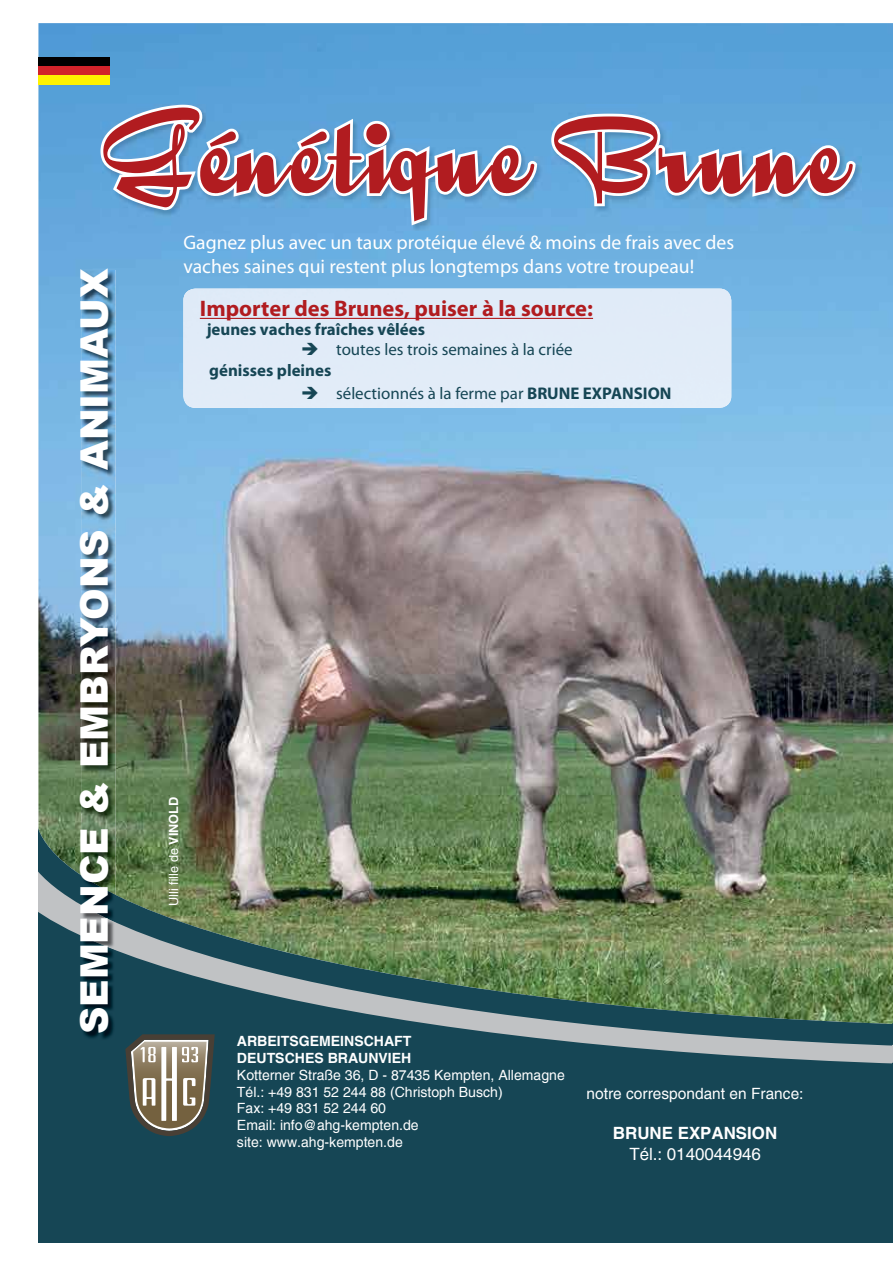
<style>
.page{position:relative;width:893px;height:1263px;background:#fff}
.page>*{position:absolute;margin:0;border:0;box-sizing:border-box;transform-origin:0 0}
.t1{font:129.6px "Quigley Wiggly";color:#b11c20}
.t2{font:900 37.95px "Arial";color:#fff}
.t3{font:700 22.5px "Myriad Pro";color:#b11c20}
.t4{font:19.65px/23.7px "Myriad Pro";color:#fff}
.t5{font:16.95px/20.2px "Myriad Pro";color:#164655}
.t6{font:700 16.95px "Myriad Pro";color:#164655}
.t7{font:16.95px "Helvetica";color:#fff}
.t8{font:700 16.95px "Helvetica";color:#fff}
.t9{font:15.45px "Helvetica";color:#fff}
.t10{font:14.1px/17px "Helvetica";color:#fff}
.t11{font:700 14.1px/17px "Helvetica";color:#fff}
.t12{font:12.6px "Helvetica";color:#fff}
.s1{font-weight:700}
</style>
<div class="page">
<img style="left:38px;top:23px;width:855px;height:788px">
<div style="left:38px;top:1074px;width:855px;height:169px;background:#164655"></div>
<svg style="left:38px;top:811px;width:854px;height:22px;background:#6e8360"></svg>
<svg style="left:38px;top:833px;width:854px;height:17px;background:#748865"></svg>
<svg style="left:38px;top:850px;width:854px;height:224px;background:#597661"></svg>
<img style="left:81px;top:270px;width:35px;height:605px">
<img style="left:81px;top:875px;width:35px;height:30px">
<img style="left:81px;top:905px;width:35px;height:31px">
<img style="left:81px;top:936px;width:35px;height:104px">
<img style="left:100px;top:105px;width:761px;height:126px">
<svg style="left:98px;top:101px;width:443px;height:128px"></svg>
<svg style="left:548px;top:111px;width:311px;height:98px"></svg>
<div style="left:183px;top:289px;width:548px;height:119px;background:#e1ecf8"></div>
<hr style="left:200px;top:318px;width:393px;height:1px;background:#b11c20">
<div style="left:38px;top:57px;width:72px;height:9px;background:#000"></div>
<div style="left:38px;top:66px;width:72px;height:9px;background:#d2232a"></div>
<div style="left:38px;top:75px;width:72px;height:9px;background:#fff200"></div>
<svg style="left:125px;top:1034px;width:90px;height:102px"></svg>
<svg style="left:892px;top:810px;width:1px;height:264px"></svg>
<h1 class="t1" style="left:103px;top:89px;width:745px">Génétique Brune</h1>
<h3 class="t4" style="left:183px;top:231px;width:552px">Gagnez plus avec un taux protéique élevé &amp; moins de frais avec des vaches saines qui restent plus longtemps dans votre troupeau!</h3>
<h3 class="t3" style="left:200px;top:294px;width:395px">Importer des Brunes, puiser à la source:</h3>
<p class="t6" style="left:207px;top:318px;width:220px">jeunes vaches fraîches vêlées</p>
<p class="t5" style="left:209px;top:339px;width:365px;text-indent:92px">➔ toutes les trois semaines à la criée <span class="s1">génisses pleines</span></p>
<p class="t5" style="left:301px;top:383px;width:372px">➔ sélectionnés à la ferme par <span class="s1">BRUNE EXPANSION</span></p>
<h2 class="t2" style="left:67px;top:1034px;width:767px;rotate:-90deg">SEMENCE &amp; EMBRYONS &amp; ANIMAUX</h2>
<p class="t12" style="left:166px;top:906px;width:111px;rotate:-90deg">Ulli fille de <span class="s1">VINOLD</span></p>
<p class="t11" style="left:237px;top:1033px;width:176px">ARBEITSGEMEINSCHAFT<br>DEUTSCHES BRAUNVIEH</p>
<p class="t10" style="left:237px;top:1067px;width:329px">Kotterner Straße 36, D - 87435 Kempten, Allemagne Tél.: +49 831 52 244 88 (Christoph Busch)<br>Fax: +49 831 52 244 60<br>Email: info@ahg-kempten.de<br>site: www.ahg-kempten.de</p>
<p class="t9" style="left:587px;top:1084px;width:218px">notre correspondant en France:</p>
<p class="t8" style="left:613px;top:1123px;width:166px">BRUNE EXPANSION</p>
<p class="t7" style="left:629px;top:1144px;width:133px">Tél.: 0140044946</p>
</div>
